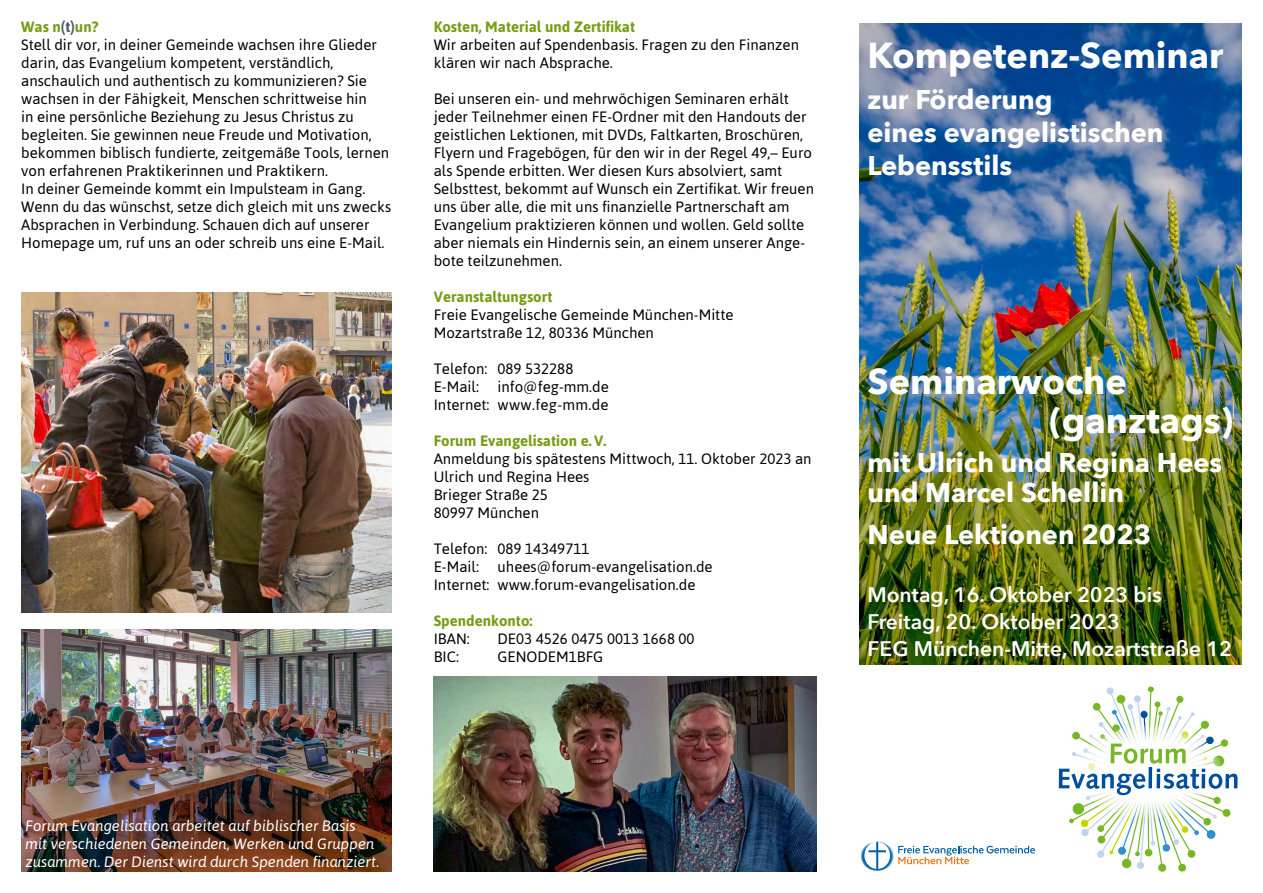
<style>
.page{position:relative;width:1263px;height:893px;background:#fff}
.page>*{position:absolute;margin:0;border:0;box-sizing:border-box;transform-origin:0 0}
.t1{font:700 36px/39px "Avenir Next";color:#fff}
.h_sub{font:700 27px/30px "Avenir Next";color:#fff}
.h1_sub{font:700 27px/33px "Avenir Next";color:#fff}
.t2{font:600 21px/27px "Avenir Next";color:#fff}
.p_abstand{font:15px/18px "Asap";color:#000}
.p_hinweis{font:italic 15px/18px "Asap";color:#fff}
.t3{font:700 15px "Asap";color:#779d15}
.s1{color:#475a62}
</style>
<div class="page">
<img style="left:434px;top:676px;width:382px;height:196px">
<img style="left:21px;top:630px;width:370px;height:242px">
<img style="left:859px;top:23px;width:383px;height:641px">
<img style="left:21px;top:293px;width:370px;height:319px">
<svg style="left:898px;top:846px;width:137px;height:18px"></svg>
<img style="left:860px;top:841px;width:34px;height:30px">
<svg style="left:1058px;top:686px;width:180px;height:186px"></svg>
<p class="t3" style="left:21px;top:16px;width:79px">Was n<span class="s1">(t)</span>un?</p>
<p class="p_abstand" style="left:21px;top:35px;width:369px">Stell dir vor, in deiner Gemeinde wachsen ihre Glieder darin, das Evangelium kompetent, verständlich, anschaulich und authentisch zu kommunizieren? Sie wachsen in der Fähigkeit, Menschen schrittweise hin<br>in eine persönliche Beziehung zu Jesus Christus zu begleiten. Sie gewinnen neue Freude und Motivation, bekommen biblisch fundierte, zeitgemäße Tools, lernen von erfahrenen Praktikerinnen und Praktikern.</p>
<p class="p_abstand" style="left:21px;top:179px;width:371px">In deiner Gemeinde kommt ein Impulsteam in Gang.<br>Wenn du das wünschst, setze dich gleich mit uns zwecks Absprachen in Verbindung. Schauen dich auf unserer Homepage um, ruf uns an oder schreib uns eine E-Mail.</p>
<p class="t3" style="left:434px;top:16px;width:203px">Kosten, Material und Zertifikat</p>
<p class="p_abstand" style="left:434px;top:35px;width:367px">Wir arbeiten auf Spendenbasis. Fragen zu den Finanzen klären wir nach Absprache.</p>
<p class="p_abstand" style="left:434px;top:89px;width:382px">Bei unseren ein- und mehrwöchigen Seminaren erhält jeder Teilnehmer einen FE-Ordner mit den Handouts der geistlichen Lektionen, mit DVDs, Faltkarten, Broschüren, Flyern und Fragebögen, für den wir in der Regel 49,– Euro als Spende erbitten. Wer diesen Kurs absolviert, samt Selbsttest, bekommt auf Wunsch ein Zertifikat. Wir freuen uns über alle, die mit uns finanzielle Partnerschaft am Evangelium praktizieren können und wollen. Geld sollte aber niemals ein Hindernis sein, an einem unserer Ange&shy;bote teilzunehmen.</p>
<p class="t3" style="left:434px;top:286px;width:120px">Veranstaltungsort</p>
<p class="p_abstand" style="left:434px;top:305px;width:301px">Freie Evangelische Gemeinde München-Mitte</p>
<p class="p_abstand" style="left:434px;top:323px;width:222px">Mozartstraße 12, 80336 München</p>
<p class="p_abstand" style="left:434px;top:359px;width:141px">Telefon: 089 532288</p>
<p class="p_abstand" style="left:434px;top:377px;width:177px">E-Mail: info@feg-mm.de</p>
<p class="p_abstand" style="left:434px;top:395px;width:176px">Internet: www.feg-mm.de</p>
<p class="t3" style="left:434px;top:430px;width:174px">Forum Evangelisation e. V.</p>
<p class="p_abstand" style="left:434px;top:449px;width:379px">Anmeldung bis spätestens Mittwoch, 11. Oktober 2023 an<br>Ulrich und Regina Hees</p>
<p class="p_abstand" style="left:434px;top:485px;width:116px">Brieger Straße 25</p>
<p class="p_abstand" style="left:434px;top:503px;width:107px">80997 München</p>
<p class="p_abstand" style="left:434px;top:539px;width:157px">Telefon: 089 14349711</p>
<p class="p_abstand" style="left:434px;top:557px;width:280px">E-Mail: uhees@forum-evangelisation.de<br>Internet: www.forum-evangelisation.de</p>
<p class="t3" style="left:434px;top:610px;width:100px">Spendenkonto:</p>
<p class="p_abstand" style="left:434px;top:629px;width:38px">IBAN:</p>
<p class="p_abstand" style="left:497px;top:629px;width:199px">DE03 4526 0475 0013 1668 00</p>
<p class="p_abstand" style="left:434px;top:647px;width:27px">BIC:</p>
<p class="p_abstand" style="left:497px;top:647px;width:107px">GENODEM1BFG</p>
<p class="t1" style="left:867px;top:35px;width:357px">Kompetenz-Seminar</p>
<p class="h1_sub" style="left:867px;top:83px;width:298px">zur Förderung<br>eines evangelistischen<br>Lebensstils</p>
<p class="t1" style="left:1049px;top:361px;width:185px;text-indent:-182px">Seminarwoche (ganztags)</p>
<p class="h_sub" style="left:867px;top:447px;width:356px">mit Ulrich und Regina Hees und Marcel Schellin</p>
<p class="h_sub" style="left:867px;top:519px;width:285px">Neue Lektionen 2023</p>
<p class="t2" style="left:867px;top:580px;width:296px">Montag, 16. Oktober 2023 bis<br>Freitag, 20. Oktober 2023</p>
<p class="t2" style="left:867px;top:634px;width:366px">FEG München-Mitte, Mozartstraße 12</p>
<p class="p_hinweis" style="left:26px;top:817px;width:355px">Forum Evangelisation arbeitet auf biblischer Basis mit verschiedenen Gemeinden, Werken und Gruppen zusammen. Der Dienst wird durch Spenden finanziert.</p>
</div>
